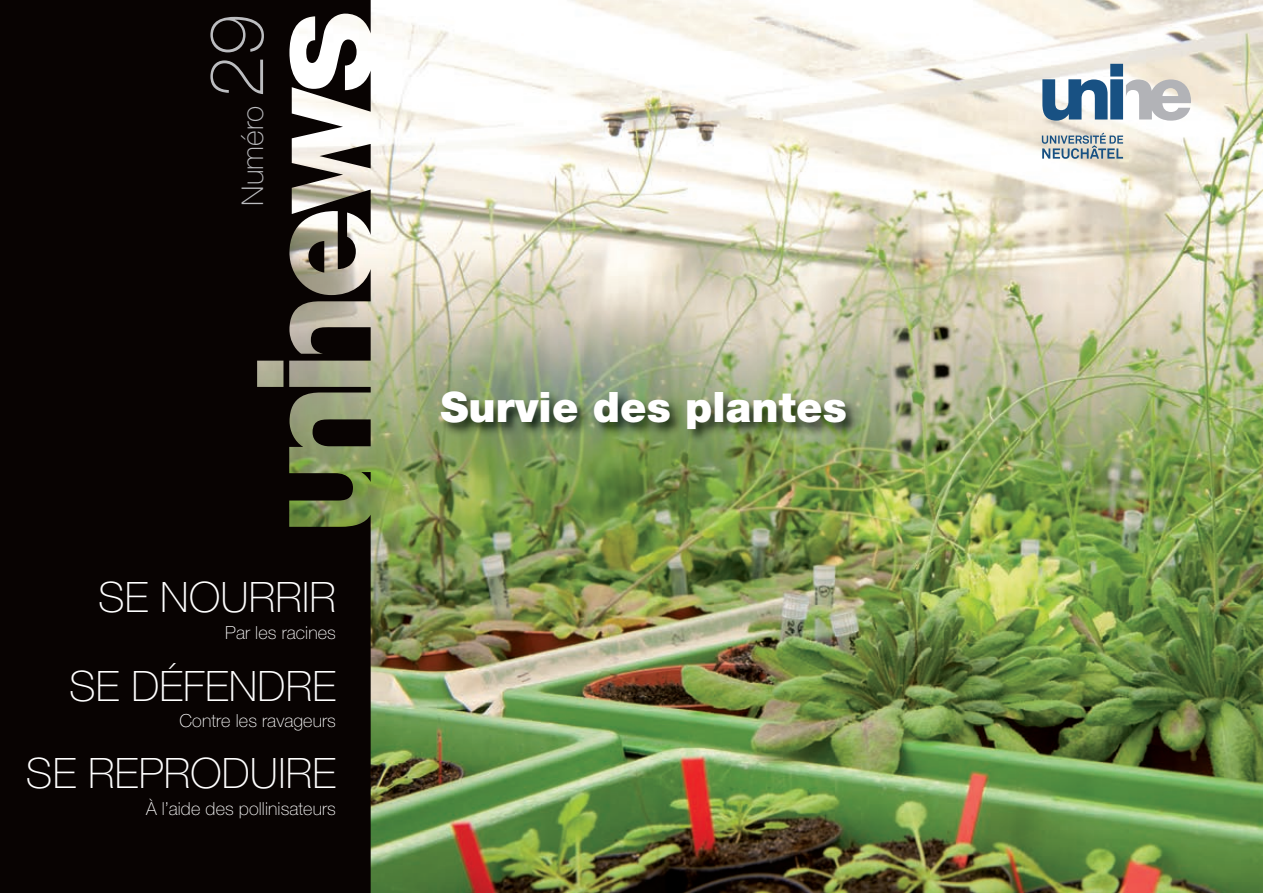
<style>
.page{position:relative;width:1263px;height:893px;background:#fff}
.page>*{position:absolute;margin:0;border:0;box-sizing:border-box;transform-origin:0 0}
.t1{font:100 75px "Helvetica Neue";color:#bcbdc0}
.t2{font:100 42px/87.9px "Helvetica Neue";letter-spacing:.005em;color:#fff;text-align:right}
.t3{font:900 42px "Helvetica Neue";letter-spacing:.005em;color:#fff}
.t4{font:100 30px "Helvetica Neue";color:#bcbdc0}
.t5{font:100 18px "Helvetica Neue";letter-spacing:.005em;color:#fff}
</style>
<div class="page">
<img style="left:371px;top:0;width:892px;height:893px">
<img style="left:438px;top:389px;width:644px;height:141px">
<svg style="left:1042px;top:64px;width:149px;height:57px"></svg>
<svg style="left:1042px;top:133px;width:81px;height:26px;background:#a7b4b8"></svg>
<svg style="left:0;top:0;width:371px;height:893px;background:#171310"></svg>
<svg style="left:313px;top:418px;width:58px;height:28px;background:#15110d"></svg>
<svg style="left:362px;top:472px;width:9px;height:10px"></svg>
<svg style="left:319px;top:144px;width:52px;height:24px"></svg>
<svg style="left:308px;top:241px;width:16px;height:32px"></svg>
<h1 class="t1" style="left:194px;top:98px;width:85px;rotate:-90deg">29</h1>
<h3 class="t4" style="left:235px;top:206px;width:101px;rotate:-90deg">Numéro</h3>
<h2 class="t2" style="left:26px;top:553px;width:311px">SE NOURRIR<br>SE DÉFENDRE<br>SE REPRODUIRE</h2>
<p class="t5" style="left:225px;top:622px;width:112px">Par les racines</p>
<p class="t5" style="left:179px;top:710px;width:158px">Contre les ravageurs</p>
<p class="t5" style="left:146px;top:798px;width:191px">À l’aide des pollinisateurs</p>
<h2 class="t3" style="left:440px;top:382px;width:408px">Survie des plantes</h2>
</div>
